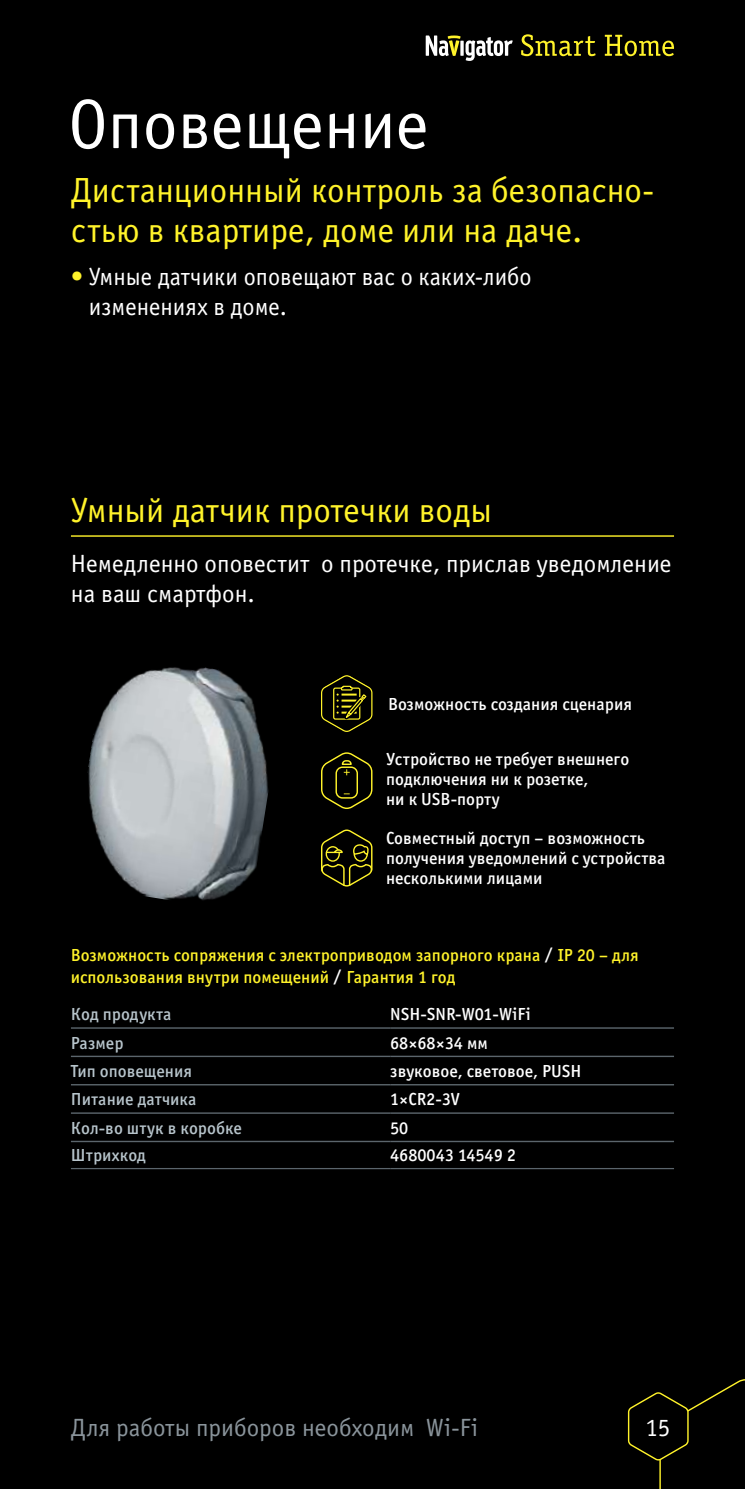
<style>
.page{position:relative;width:745px;height:1489px;background:#fff}
.page>*{position:absolute;margin:0;border:0;box-sizing:border-box;transform-origin:0 0}
.t1{font:70px "Officina Sans Book ITC";color:#fff}
.t2{font:35px/40px "Officina Sans Book ITC";color:#fff32a}
.t3{font:25px/29.2px "Officina Sans Book ITC";color:#fff}
.t4{font:25px "Officina Sans Book ITC";color:#8a949b}
.t5{font:17.5px/20px "Officina Sans Medium ITC";color:#fff}
.t6{font:17.5px/22.5px "Officina Sans Medium ITC";color:#fff32a}
.t7{font:17.5px "Officina Sans Medium ITC";color:#b7c4cb}
.s1{color:#fff32a}
.s2{color:#fff}
</style>
<div class="page">
<div style="left:0;top:0;width:744px;height:1488px;background:#000"></div>
<svg style="left:627px;top:1379px;width:117px;height:109px"></svg>
<svg style="left:425px;top:35px;width:87px;height:26px"></svg>
<svg style="left:521px;top:34px;width:74px;height:22px"></svg>
<svg style="left:604px;top:35px;width:69px;height:21px"></svg>
<img style="left:87px;top:667px;width:182px;height:233px">
<hr style="left:71px;top:1027px;width:319px;height:1px;background:#5b656c">
<hr style="left:390px;top:1027px;width:283px;height:1px;background:#5b656c">
<hr style="left:71px;top:1055px;width:319px;height:2px;background:#5b656c">
<hr style="left:390px;top:1055px;width:283px;height:2px;background:#5b656c">
<hr style="left:71px;top:1083px;width:319px;height:2px;background:#5b656c">
<hr style="left:390px;top:1083px;width:283px;height:2px;background:#5b656c">
<hr style="left:71px;top:1112px;width:319px;height:1px;background:#5b656c">
<hr style="left:390px;top:1112px;width:283px;height:1px;background:#5b656c">
<hr style="left:71px;top:1140px;width:319px;height:2px;background:#5b656c">
<hr style="left:390px;top:1140px;width:283px;height:2px;background:#5b656c">
<hr style="left:71px;top:1167px;width:319px;height:2px;background:#5b656c">
<hr style="left:390px;top:1167px;width:283px;height:2px;background:#5b656c">
<hr style="left:71px;top:535px;width:602px;height:1px;background:#fff32a">
<svg style="left:321px;top:675px;width:51px;height:57px"></svg>
<svg style="left:321px;top:752px;width:51px;height:57px"></svg>
<svg style="left:321px;top:829px;width:51px;height:57px"></svg>
<h1 class="t1" style="left:68px;top:78px;width:361px">Оповещение</h1>
<h2 class="t2" style="left:71px;top:169px;width:584px">Дистанционный контроль за безопасно&shy;стью в квартире, доме или на даче.</h2>
<h3 class="t3" style="left:89px;top:261px;width:444px;text-indent:-18px"><span class="s1">•</span> Умные датчики оповещают вас о каких-либо изменениях в доме.</h3>
<h2 class="t2" style="left:71px;top:489px;width:422px">Умный датчик протечки воды</h2>
<h3 class="t3" style="left:71px;top:547px;width:601px;line-height:30px">Немедленно оповестит о протечке, прислав уведомление на ваш смартфон.</h3>
<p class="t5" style="left:388px;top:693px;width:245px">Возможность создания сценария</p>
<p class="t5" style="left:386px;top:748px;width:244px">Устройство не требует внешнего подключения ни к розетке,<br>ни к USB-порту</p>
<p class="t5" style="left:386px;top:827px;width:281px">Совместный доступ – возможность получения уведомлений с устройства несколькими лицами</p>
<p class="t6" style="left:71px;top:942px;width:569px">Возможность сопряжения с электроприводом запорного крана <span class="s2">/</span> IP 20 – для использования внутри помещений <span class="s2">/</span> Гарантия 1 год</p>
<p class="t7" style="left:71px;top:1002px;width:102px">Код продукта</p>
<p class="t5" style="left:390px;top:1003px;width:142px">NSH-SNR-W01-WiFi</p>
<p class="t7" style="left:71px;top:1030px;width:54px">Размер</p>
<p class="t5" style="left:390px;top:1031px;width:99px">68×68×34 мм</p>
<p class="t7" style="left:71px;top:1059px;width:123px">Тип оповещения</p>
<p class="t5" style="left:390px;top:1060px;width:193px">звуковое, световое, PUSH</p>
<p class="t7" style="left:71px;top:1087px;width:127px">Питание датчика</p>
<p class="t5" style="left:390px;top:1088px;width:71px">1×CR2-3V</p>
<p class="t7" style="left:71px;top:1115px;width:172px">Кол-во штук в коробке</p>
<p class="t5" style="left:390px;top:1116px;width:20px">50</p>
<p class="t7" style="left:71px;top:1143px;width:76px">Штрихкод</p>
<p class="t5" style="left:390px;top:1144px;width:127px">4680043 14549 2</p>
<h3 class="t4" style="left:71px;top:1411px;width:408px">Для работы приборов необходим Wi-Fi</h3>
<h3 class="t3" style="left:645px;top:1411px;width:26px">15</h3>
</div>
